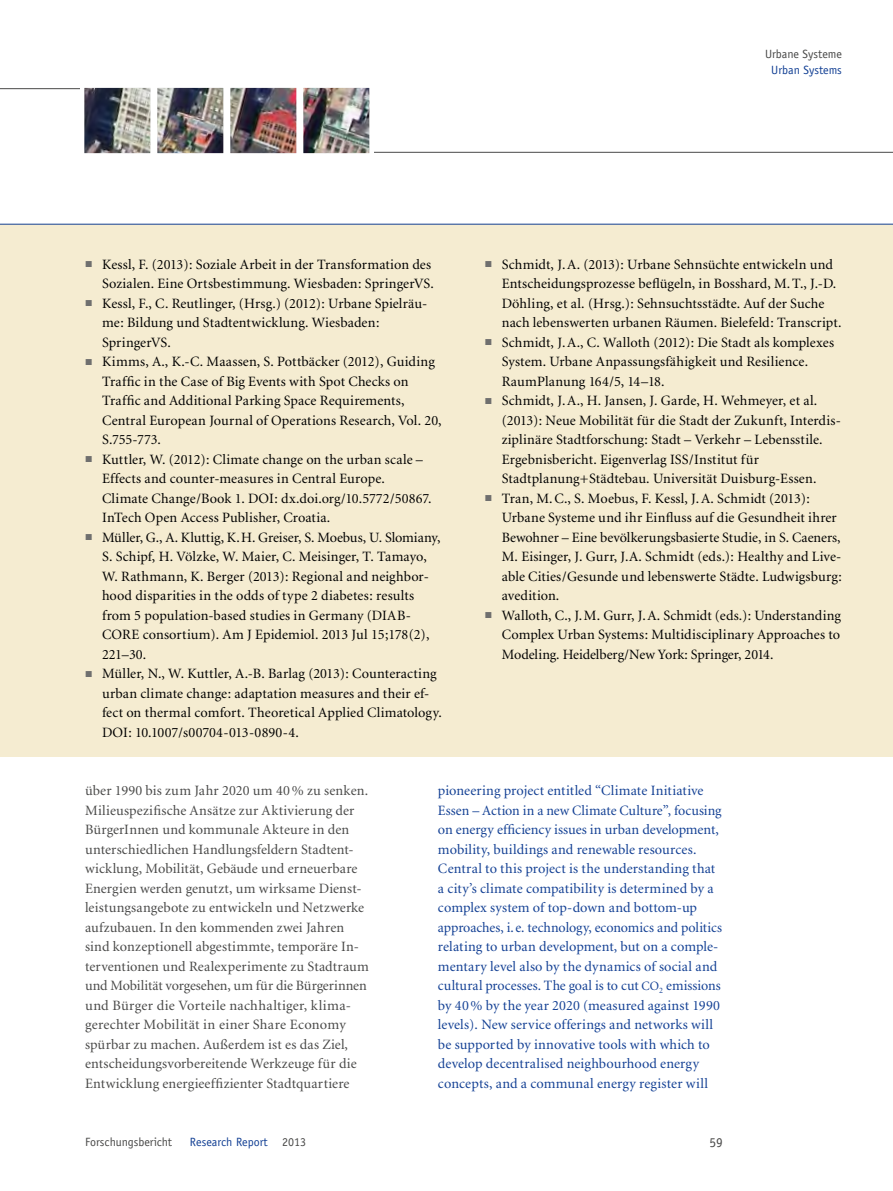
<style>
.page{position:relative;width:893px;height:1191px;background:#fff}
.page>*{position:absolute;margin:0;border:0;box-sizing:border-box;transform-origin:0 0}
.t1{font:14.25px/19.5px "Minion";letter-spacing:.01em;color:#000}
.t2{font:14.25px/19.5px "Minion";letter-spacing:.005em;color:#134094}
.t3{font:14.25px/19.5px "Minion";letter-spacing:.01em;color:#494948}
.t4{font:13.5px "Officina Sans";color:#494948}
.t5{font:12px "Officina Sans";color:#494948}
.t6{font:12px "Officina Sans";color:#134094}
.s1{font-size:12.75px}
.s2{color:#494948}
</style>
<div class="page">
<div style="left:0;top:224px;width:893px;height:532px;background:#f5ecd1"></div>
<hr style="left:0;top:224px;width:893px;height:1px;background:#134094">
<hr style="left:369px;top:152px;width:524px;height:1px;background:#494948">
<hr style="left:0;top:88px;width:84px;height:1px;background:#494948">
<div style="left:80px;top:146px;width:294px;height:7px;background:#fff"></div>
<div style="left:80px;top:88px;width:294px;height:6px;background:#fff"></div>
<img style="left:84px;top:88px;width:285px;height:65px">
<p class="t5" style="left:765px;top:47px;width:78px">Urbane Systeme</p>
<p class="t6" style="left:771px;top:62px;width:72px">Urban Systems</p>
<p class="t1" style="left:102px;top:255px;width:341px">Kessl, F. (2013): Soziale Arbeit in der Transformation des Sozialen. Eine Ortsbestimmung. Wiesbaden: SpringerVS.<br>Kessl, F., C. Reutlinger, (Hrsg.) (2012): Urbane Spielräu&shy;me: Bildung und Stadtentwicklung. Wiesbaden:<br>SpringerVS.<br>Kimms, A., K.-C. Maassen, S. Pottbäcker (2012), Guiding Traffic in the Case of Big Events with Spot Checks on Traffic and Additional Parking Space Requirements, Central European Journal of Operations Research, Vol. 20, S.755-773.<br>Kuttler, W. (2012): Climate change on the urban scale – Effects and counter-measures in Central Europe.<br>Climate Change/Book 1. DOI: dx.doi.org/10.5772/50867.<br>InTech Open Access Publisher, Croatia.<br>Müller, G., A. Kluttig, K.H. Greiser, S. Moebus, U. Slomiany, S. Schipf, H. Völzke, W. Maier, C. Meisinger, T. Tamayo, W. Rathmann, K. Berger (2013): Regional and neighbor&shy;hood disparities in the odds of type 2 diabetes: results from 5 population-based studies in Germany (DIAB-CORE consortium). Am J Epidemiol. 2013 Jul 15;178(2), 221–30.<br>Müller, N., W. Kuttler, A.-B. Barlag (2013): Counteracting urban climate change: adaptation measures and their ef&shy;fect on thermal comfort. Theoretical Applied Climatology.<br>DOI: 10.1007/s00704-013-0890-4.</p>
<p class="t1" style="left:502px;top:255px;width:342px">Schmidt, J.A. (2013): Urbane Sehnsüchte entwickeln und Entscheidungsprozesse beflügeln, in Bosshard, M.T., J.-D.<br>Döhling, et al. (Hrsg.): Sehnsuchtsstädte. Auf der Suche nach lebenswerten urbanen Räumen. Bielefeld: Transcript.<br>Schmidt, J.A., C. Walloth (2012): Die Stadt als komplexes System. Urbane Anpassungsfähigkeit und Resilience.<br>RaumPlanung 164/5, 14–18.<br>Schmidt, J.A., H. Jansen, J. Garde, H. Wehmeyer, et al. (2013): Neue Mobilität für die Stadt der Zukunft, Interdis&shy;ziplinäre Stadtforschung: Stadt – Verkehr – Lebensstile.<br>Ergebnisbericht. Eigenverlag ISS/Institut für Stadtplanung+Städtebau. Universität Duisburg-Essen.<br>Tran, M.C., S. Moebus, F. Kessl, J.A. Schmidt (2013):<br>Urbane Systeme und ihr Einfluss auf die Gesundheit ihrer Bewohner – Eine bevölkerungsbasierte Studie, in S. Caeners, M. Eisinger, J. Gurr, J.A. Schmidt (eds.): Healthy and Live&shy;able Cities/Gesunde und lebenswerte Städte. Ludwigsburg: avedition.<br>Walloth, C., J.M. Gurr, J.A. Schmidt (eds.): Understanding Complex Urban Systems: Multidisciplinary Approaches to Modeling. Heidelberg/New York: Springer, 2014.</p>
<p class="t3" style="left:85px;top:781px;width:285px">über 1990 bis zum Jahr 2020 um 40% zu senken.<br>Milieuspezifische Ansätze zur Aktivierung der BürgerInnen und kommunale Akteure in den unterschiedlichen Handlungsfeldern Stadtent&shy;wicklung, Mobilität, Gebäude und erneuerbare Energien werden genutzt, um wirksame Dienst&shy;leistungsangebote zu entwickeln und Netzwerke aufzubauen. In den kommenden zwei Jahren sind konzeptionell abgestimmte, temporäre In&shy;terventionen und Realexperimente zu Stadtraum und Mobilität vorgesehen, um für die Bürgerinnen und Bürger die Vorteile nachhaltiger, klima&shy;gerechter Mobilität in einer Share Economy spürbar zu machen. Außerdem ist es das Ziel, entscheidungsvorbereitende Werkzeuge für die Entwicklung energieeffizienter Stadtquartiere</p>
<p class="t2" style="left:438px;top:781px;width:285px">pioneering project entitled “Climate Initiative Essen – Action in a new Climate Culture”, focusing on energy efficiency issues in urban development, mobility, buildings and renewable resources.<br>Central to this project is the understanding that a city’s climate compatibility is determined by a complex system of top-down and bottom-up approaches, i.e. technology, economics and politics relating to urban development, but on a comple&shy;mentary level also by the dynamics of social and cultural processes. The goal is to cut <span class="s1">CO</span><sub>2</sub> emissions by 40% by the year 2020 (measured against 1990 levels). New service offerings and networks will be supported by innovative tools with which to develop decentralised neighbourhood energy concepts, and a communal energy register will</p>
<p class="t5" style="left:85px;top:1134px;width:89px">Forschungsbericht</p>
<p class="t6" style="left:190px;top:1134px;width:118px">Research Report <span class="s2">2013</span></p>
<p class="t4" style="left:709px;top:1134px;width:15px">59</p>
</div>
